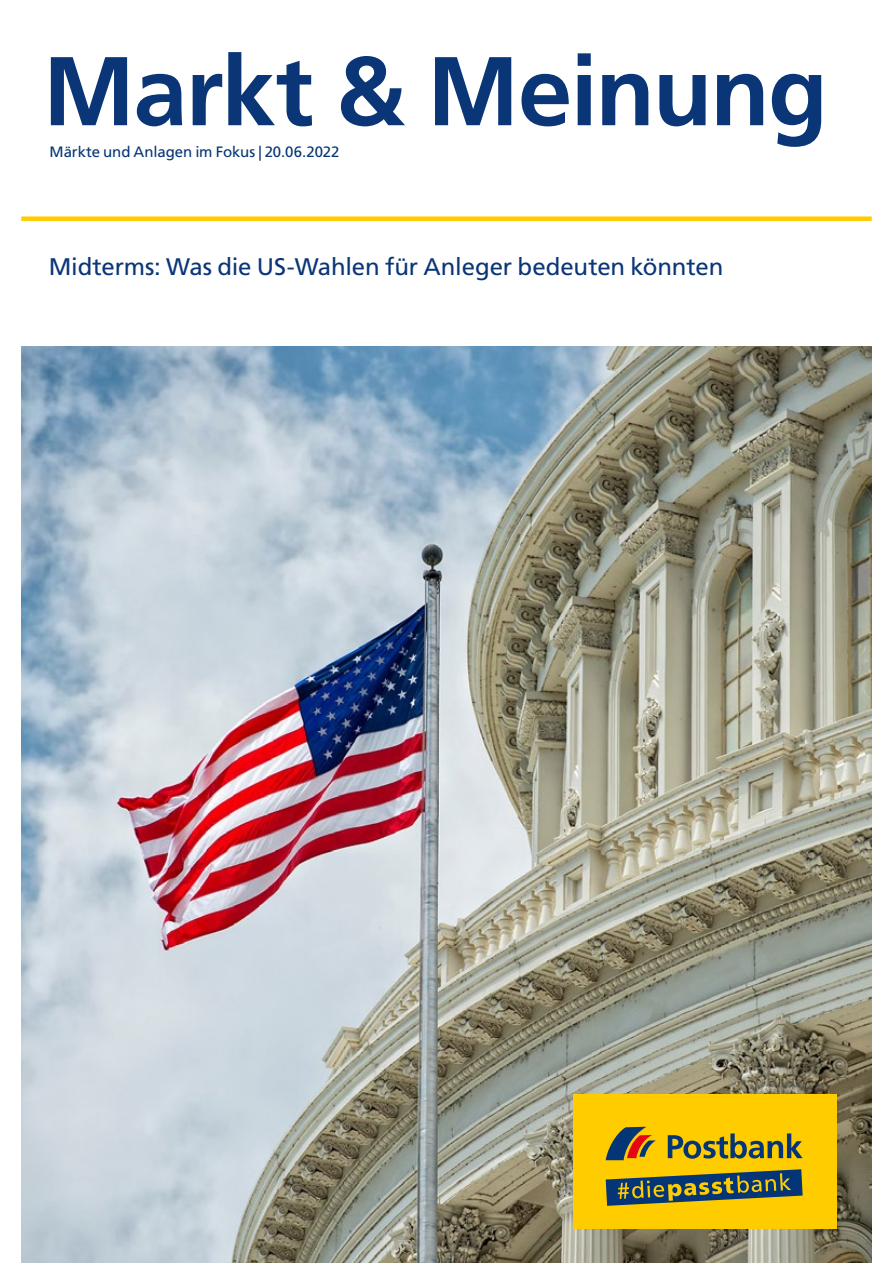
<style>
.page{position:relative;width:893px;height:1263px;background:#fff}
.page>*{position:absolute;margin:0;border:0;box-sizing:border-box;transform-origin:0 0}
.t1{font:700 97.5px "Frutiger LT Pro";letter-spacing:-.02em;color:#0a3677}
.t2{font:24px "Frutiger LT Pro";letter-spacing:-.005em;color:#0a3677}
.t3{font:15px "Frutiger LT Pro";letter-spacing:-.005em;color:#043576}
</style>
<div class="page">
<div style="left:21px;top:216px;width:851px;height:5px;background:#fc0"></div>
<img style="left:21px;top:347px;width:851px;height:916px">
<div style="left:573px;top:1094px;width:263px;height:135px;background:#fc0"></div>
<svg style="left:606px;top:1169px;width:197px;height:37px"></svg>
<svg style="left:606px;top:1127px;width:197px;height:33px"></svg>
<h1 class="t1" style="left:43px;top:34px;width:786px">Markt &amp; Meinung</h1>
<p class="t3" style="left:50px;top:143px;width:291px">Märkte und Anlagen im Fokus | 20.06.2022</p>
<p class="t2" style="left:49px;top:252px;width:676px">Midterms: Was die US-Wahlen für Anleger bedeuten könnten</p>
</div>
